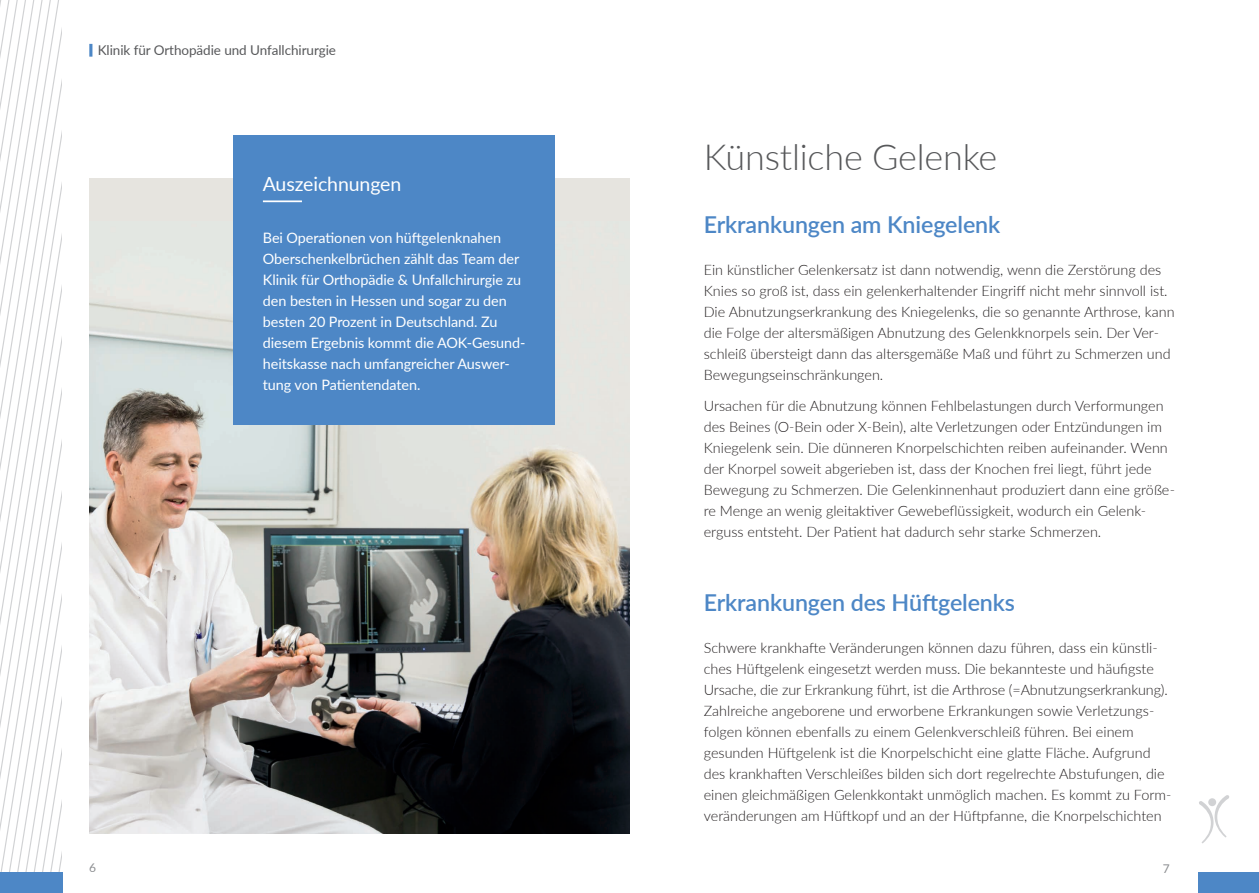
<style>
.page{position:relative;width:1259px;height:893px;background:#fff}
.page>*{position:absolute;margin:0;border:0;box-sizing:border-box;transform-origin:0 0}
.t1{font:300 36px "Lato";letter-spacing:-.005em;color:#57585a}
.t2{font:600 23.25px "Lato";letter-spacing:-.005em;color:#4d87c6}
.t3{font:19.5px "Lato";letter-spacing:-.005em;color:#fff}
.t4{font:300 14.4px/21px "Lato";color:#231f20}
.t5{font:14.4px/21px "Lato";letter-spacing:-.005em;color:#fff}
.t6{font:13.5px "Lato";letter-spacing:-.005em;color:#57585a}
.t7{font:12px "Lato";color:#8b8d90}
</style>
<div class="page">
<svg style="left:1px;top:0;width:8px;height:873px"></svg>
<svg style="left:9px;top:0;width:8px;height:873px"></svg>
<svg style="left:17px;top:0;width:9px;height:873px"></svg>
<svg style="left:26px;top:0;width:8px;height:873px"></svg>
<svg style="left:34px;top:0;width:8px;height:873px"></svg>
<svg style="left:42px;top:0;width:9px;height:873px"></svg>
<svg style="left:51px;top:0;width:8px;height:873px"></svg>
<div style="left:0;top:873px;width:63px;height:20px;background:#4d87c6"></div>
<svg style="left:89px;top:44px;width:3px;height:13px"></svg>
<div style="left:1199px;top:873px;width:60px;height:20px;background:#4d87c6"></div>
<div style="left:89px;top:178px;width:540px;height:655px;background:#e6e4df"></div>
<img style="left:89px;top:221px;width:540px;height:612px">
<div style="left:233px;top:135px;width:321px;height:289px;background:#4d87c6"></div>
<hr style="left:263px;top:200px;width:39px;height:2px;background:#fff">
<svg style="left:1199px;top:795px;width:30px;height:48px"></svg>
<p class="t6" style="left:98px;top:40px;width:240px">Klinik für Orthopädie und Unfallchirurgie</p>
<h3 class="t3" style="left:263px;top:169px;width:140px">Auszeichnungen</h3>
<p class="t5" style="left:263px;top:227px;width:264px">Bei Operationen von hüftgelenknahen Oberschenkelbrüchen zählt das Team der Klinik für Orthopädie &amp; Unfallchirurgie zu den besten in Hessen und sogar zu den besten 20 Prozent in Deutschland. Zu diesem Ergebnis kommt die AOK-Gesund&shy;heitskasse nach umfangreicher Auswer&shy;tung von Patientendaten.</p>
<h1 class="t1" style="left:704px;top:132px;width:295px">Künstliche Gelenke</h1>
<h2 class="t2" style="left:704px;top:207px;width:298px">Erkrankungen am Kniegelenk</h2>
<p class="t4" style="left:704px;top:258px;width:472px">Ein künstlicher Gelenkersatz ist dann notwendig, wenn die Zerstörung des Knies so groß ist, dass ein gelenkerhaltender Eingriff nicht mehr sinnvoll ist.<br>Die Abnutzungserkrankung des Kniegelenks, die so genannte Arthrose, kann die Folge der altersmäßigen Abnutzung des Gelenkknorpels sein. Der Ver&shy;schleiß übersteigt dann das altersgemäße Maß und führt zu Schmerzen und Bewegungseinschränkungen.</p>
<p class="t4" style="left:704px;top:395px;width:473px">Ursachen für die Abnutzung können Fehlbelastungen durch Verformungen des Beines (O-Bein oder X-Bein), alte Verletzungen oder Entzündungen im Kniegelenk sein. Die dünneren Knorpelschichten reiben aufeinander. Wenn der Knorpel soweit abgerieben ist, dass der Knochen frei liegt, führt jede Bewegung zu Schmerzen. Die Gelenkinnenhaut produziert dann eine größe&shy;re Menge an wenig gleitaktiver Gewebeflüssigkeit, wodurch ein Gelenk&shy;erguss entsteht. Der Patient hat dadurch sehr starke Schmerzen.</p>
<h2 class="t2" style="left:704px;top:585px;width:313px">Erkrankungen des Hüftgelenks</h2>
<p class="t4" style="left:704px;top:636px;width:469px">Schwere krankhafte Veränderungen können dazu führen, dass ein künstli&shy;ches Hüftgelenk eingesetzt werden muss. Die bekannteste und häufigste Ursache, die zur Erkrankung führt, ist die Arthrose (=Abnutzungserkrankung).<br>Zahlreiche angeborene und erworbene Erkrankungen sowie Verletzungs&shy;folgen können ebenfalls zu einem Gelenkverschleiß führen. Bei einem gesunden Hüftgelenk ist die Knorpelschicht eine glatte Fläche. Aufgrund des krankhaften Verschleißes bilden sich dort regelrechte Abstufungen, die einen gleichmäßigen Gelenkkontakt unmöglich machen. Es kommt zu Form&shy;veränderungen am Hüftkopf und an der Hüftpfanne, die Knorpelschichten</p>
<p class="t7" style="left:89px;top:859px;width:8px">6</p>
<p class="t7" style="left:1162px;top:860px;width:8px">7</p>
</div>
